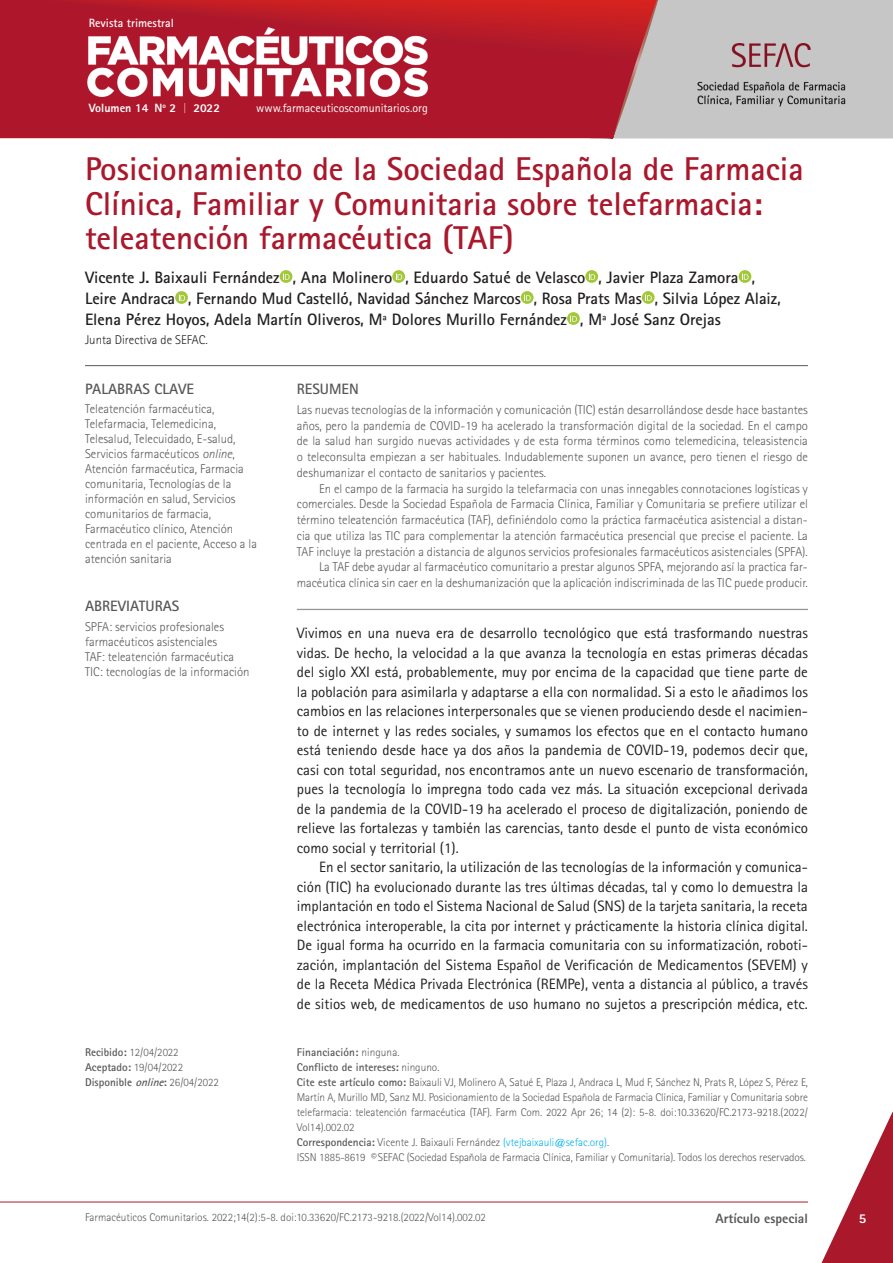
<style>
.page{position:relative;width:893px;height:1263px;background:#fff}
.page>*{position:absolute;margin:0;border:0;box-sizing:border-box;transform-origin:0 0}
.t0{font:700 33px/34.5px "Rotis Sans Serif";color:#aa182c}
.autores{font:700 16.5px/21px "Rotis Sans Serif";color:#231f20}
.t1{font:15px/19.5px "Rotis Sans Serif";color:#231f20;text-align:justify}
.tit_resumen{font:700 15px "Rotis Sans Serif";color:#57585a}
.t2{font:800 13.5px "Rotis Sans Serif";color:#57585a}
.t3{font:800 13.5px "Rotis Sans Serif";color:#fff}
.tex_resumen{font:300 12.75px/15.8px "Rotis Sans Serif";letter-spacing:-.005em;color:#57585a;text-align:justify}
.CLAVE-ABREVIATURAS{font:300 12.75px/15px "Rotis Sans Serif";color:#57585a}
.autores_cargo{font:300 12.75px "Rotis Sans Serif";color:#231f20}
.t4{font:12px "Rotis Sans Serif";color:#fff}
.t5{font:700 12px "Rotis Sans Serif";color:#fff}
.t6{font:800 12px "Rotis Sans Serif";color:#fff}
.Datos_bibliográficos{font:300 11.25px/15px "Rotis Sans Serif";letter-spacing:-.01em;color:#57585a;text-align:justify}
.Datos_bibliográficos-2{font:700 11.25px "Rotis Sans Serif";color:#57585a}
.s1{font-style:italic}
.s2{font-weight:700}
.s3{font-weight:300}
.s4{color:#00aeef}
</style>
<div class="page">
<svg style="left:821px;top:1112px;width:72px;height:151px"></svg>
<svg style="left:0;top:0;width:591px;height:138px;background:#b21829"></svg>
<svg style="left:591px;top:0;width:302px;height:138px;background:#c3a5a7"></svg>
<img style="left:85px;top:22px;width:353px;height:76px">
<img style="left:697px;top:43px;width:148px;height:63px">
<hr style="left:0;top:1201px;width:808px;height:1px;background:#aa182c">
<hr style="left:85px;top:365px;width:723px;height:1px;background:#57585a">
<svg style="left:280px;top:270px;width:12px;height:13px"></svg>
<svg style="left:283px;top:273px;width:7px;height:7px"></svg>
<svg style="left:392px;top:270px;width:13px;height:13px"></svg>
<svg style="left:396px;top:273px;width:6px;height:7px"></svg>
<svg style="left:585px;top:270px;width:13px;height:13px"></svg>
<svg style="left:589px;top:273px;width:6px;height:7px"></svg>
<svg style="left:739px;top:270px;width:12px;height:13px"></svg>
<svg style="left:742px;top:273px;width:6px;height:7px"></svg>
<div style="left:175px;top:291px;width:13px;height:13px;background:#a1c837;border-radius:50%"></div>
<svg style="left:179px;top:294px;width:6px;height:7px"></svg>
<svg style="left:521px;top:291px;width:13px;height:13px"></svg>
<svg style="left:524px;top:294px;width:7px;height:7px"></svg>
<svg style="left:642px;top:291px;width:13px;height:13px"></svg>
<svg style="left:645px;top:294px;width:7px;height:7px"></svg>
<div style="left:567px;top:312px;width:13px;height:13px;background:#a1c837;border-radius:50%"></div>
<svg style="left:570px;top:315px;width:7px;height:7px"></svg>
<hr style="left:297px;top:609px;width:511px;height:1px;background:#939598">
<p class="t5" style="left:89px;top:15px;width:87px">Revista trimestral</p>
<p class="t6" style="left:89px;top:100px;width:89px">Volumen 14 N<sup>o</sup> 2</p>
<p class="t6" style="left:194px;top:100px;width:28px">2022</p>
<p class="t4" style="left:256px;top:101px;width:173px">www.farmaceuticoscomunitarios.org</p>
<p class="t0" style="left:85px;top:151px;width:720px">Posicionamiento de la Sociedad Española de Farmacia<br>Clínica, Familiar y Comunitaria sobre telefarmacia: teleatención farmacéutica (TAF)</p>
<p class="autores" style="left:85px;top:266px;width:697px">Vicente J. Baixauli Fernández , Ana Molinero , Eduardo Satué de Velasco , Javier Plaza Zamora ,<br>Leire Andraca , Fernando Mud Castelló, Navidad Sánchez Marcos , Rosa Prats Mas , Silvia López Alaiz,<br>Elena Pérez Hoyos, Adela Martín Oliveros, Mª Dolores Murillo Fernández , Mª José Sanz Orejas</p>
<p class="autores_cargo" style="left:85px;top:332px;width:124px">Junta Directiva de SEFAC.</p>
<p class="tit_resumen" style="left:85px;top:379px;width:110px">PALABRAS CLAVE</p>
<p class="CLAVE-ABREVIATURAS" style="left:85px;top:401px;width:174px">Teleatención farmacéutica,<br>Telefarmacia, Telemedicina,<br>Telesalud, Telecuidado, E-salud,<br>Servicios farmacéuticos <span class="s1">online</span>,<br>Atención farmacéutica, Farmacia comunitaria, Tecnologías de la información en salud, Servicios comunitarios de farmacia,<br>Farmacéutico clínico, Atención centrada en el paciente, Acceso a la atención sanitaria</p>
<p class="tit_resumen" style="left:85px;top:596px;width:96px">ABREVIATURAS</p>
<p class="CLAVE-ABREVIATURAS" style="left:85px;top:619px;width:141px">SPFA: servicios profesionales farmacéuticos asistenciales</p>
<p class="CLAVE-ABREVIATURAS" style="left:85px;top:649px;width:151px">TAF: teleatención farmacéutica</p>
<p class="CLAVE-ABREVIATURAS" style="left:85px;top:664px;width:166px">TIC: tecnologías de la información</p>
<p class="Datos_bibliográficos" style="left:85px;top:1045px;width:95px"><span class="s2">Recibido:</span> 12/04/2022</p>
<p class="Datos_bibliográficos" style="left:85px;top:1060px;width:100px"><span class="s2">Aceptado:</span> 19/04/2022</p>
<p class="Datos_bibliográficos-2" style="left:85px;top:1075px;width:135px">Disponible <span class="s1">online</span>: <span class="s3">26/04/2022</span></p>
<p class="tit_resumen" style="left:297px;top:379px;width:63px">RESUMEN</p>
<p class="tex_resumen" style="left:297px;top:402px;width:513px">Las nuevas tecnologías de la información y comunicación (TIC) están desarrollándose desde hace bastantes años, pero la pandemia de COVID-19 ha acelerado la transformación digital de la sociedad. En el campo de la salud han surgido nuevas actividades y de esta forma términos como telemedicina, teleasistencia o teleconsulta empiezan a ser habituales. Indudablemente suponen un avance, pero tienen el riesgo de deshumanizar el contacto de sanitarios y pacientes.</p>
<p class="tex_resumen" style="left:297px;top:480px;width:513px;text-indent:22px">En el campo de la farmacia ha surgido la telefarmacia con unas innegables connotaciones logísticas y comerciales. Desde la Sociedad Española de Farmacia Clínica, Familiar y Comunitaria se prefiere utilizar el término teleatención farmacéutica (TAF), definiéndolo como la práctica farmacéutica asistencial a distan&shy;cia que utiliza las TIC para complementar la atención farmacéutica presencial que precise el paciente. La TAF incluye la prestación a distancia de algunos servicios profesionales farmacéuticos asistenciales (SPFA).</p>
<p class="tex_resumen" style="left:297px;top:559px;width:513px;text-align:right">La TAF debe ayudar al farmacéutico comunitario a prestar algunos SPFA, mejorando así la practica far&shy;macéutica clínica sin caer en la deshumanización que la aplicación indiscriminada de las TIC puede producir.</p>
<p class="t1" style="left:297px;top:623px;width:513px">Vivimos en una nueva era de desarrollo tecnológico que está trasformando nuestras vidas. De hecho, la velocidad a la que avanza la tecnología en estas primeras décadas del siglo XXI está, probablemente, muy por encima de la capacidad que tiene parte de la población para asimilarla y adaptarse a ella con normalidad. Si a esto le añadimos los cambios en las relaciones interpersonales que se vienen produciendo desde el nacimien&shy;to de internet y las redes sociales, y sumamos los efectos que en el contacto humano está teniendo desde hace ya dos años la pandemia de COVID-19, podemos decir que, casi con total seguridad, nos encontramos ante un nuevo escenario de transformación, pues la tecnología lo impregna todo cada vez más. La situación excepcional derivada de la pandemia de la COVID-19 ha acelerado el proceso de digitalización, poniendo de relieve las fortalezas y también las carencias, tanto desde el punto de vista económico como social y territorial (1).</p>
<p class="t1" style="left:297px;top:857px;width:513px;text-indent:22px">En el sector sanitario, la utilización de las tecnologías de la información y comunica&shy;ción (TIC) ha evolucionado durante las tres últimas décadas, tal y como lo demuestra la implantación en todo el Sistema Nacional de Salud (SNS) de la tarjeta sanitaria, la receta electrónica interoperable, la cita por internet y prácticamente la historia clínica digital.<br>De igual forma ha ocurrido en la farmacia comunitaria con su informatización, roboti&shy;zación, implantación del Sistema Español de Verificación de Medicamentos (SEVEM) y de la Receta Médica Privada Electrónica (REMPe), venta a distancia al público, a través de sitios web, de medicamentos de uso humano no sujetos a prescripción médica, etc.</p>
<p class="Datos_bibliográficos-2" style="left:297px;top:1045px;width:104px">Financiación: <span class="s3">ninguna.</span></p>
<p class="Datos_bibliográficos-2" style="left:297px;top:1060px;width:144px">Conflicto de intereses: <span class="s3">ninguno.</span></p>
<p class="Datos_bibliográficos" style="left:297px;top:1075px;width:513px"><span class="s2">Cite este artículo como:</span> Baixauli VJ, Molinero A, Satué E, Plaza J, Andraca L, Mud F, Sánchez N, Prats R, López S, Pérez E, Martín A, Murillo MD, Sanz MJ. Posicionamiento de la Sociedad Española de Farmacia Clínica, Familiar y Comunitaria sobre telefarmacia: teleatención farmacéutica (TAF). Farm Com. 2022 Apr 26; 14 (2): 5-8. doi:10.33620/FC.2173-9218.(2022/ Vol14).002.02</p>
<p class="Datos_bibliográficos" style="left:297px;top:1135px;width:314px"><span class="s2">Correspondencia:</span> Vicente J. Baixauli Fernández <span class="s4">(vtejbaixauli@sefac.org)</span>.</p>
<p class="Datos_bibliográficos" style="left:297px;top:1150px;width:511px">ISSN 1885-8619 ©SEFAC (Sociedad Española de Farmacia Clínica, Familiar y Comunitaria). Todos los derechos reservados.</p>
<p class="Datos_bibliográficos" style="left:85px;top:1210px;width:402px">Farmacéuticos Comunitarios. 2022;14(2):5-8. doi:10.33620/FC.2173-9218.(2022/Vol14).002.02</p>
<p class="t2" style="left:715px;top:1210px;width:94px">Artículo especial</p>
<p class="t3" style="left:859px;top:1210px;width:9px">5</p>
</div>
